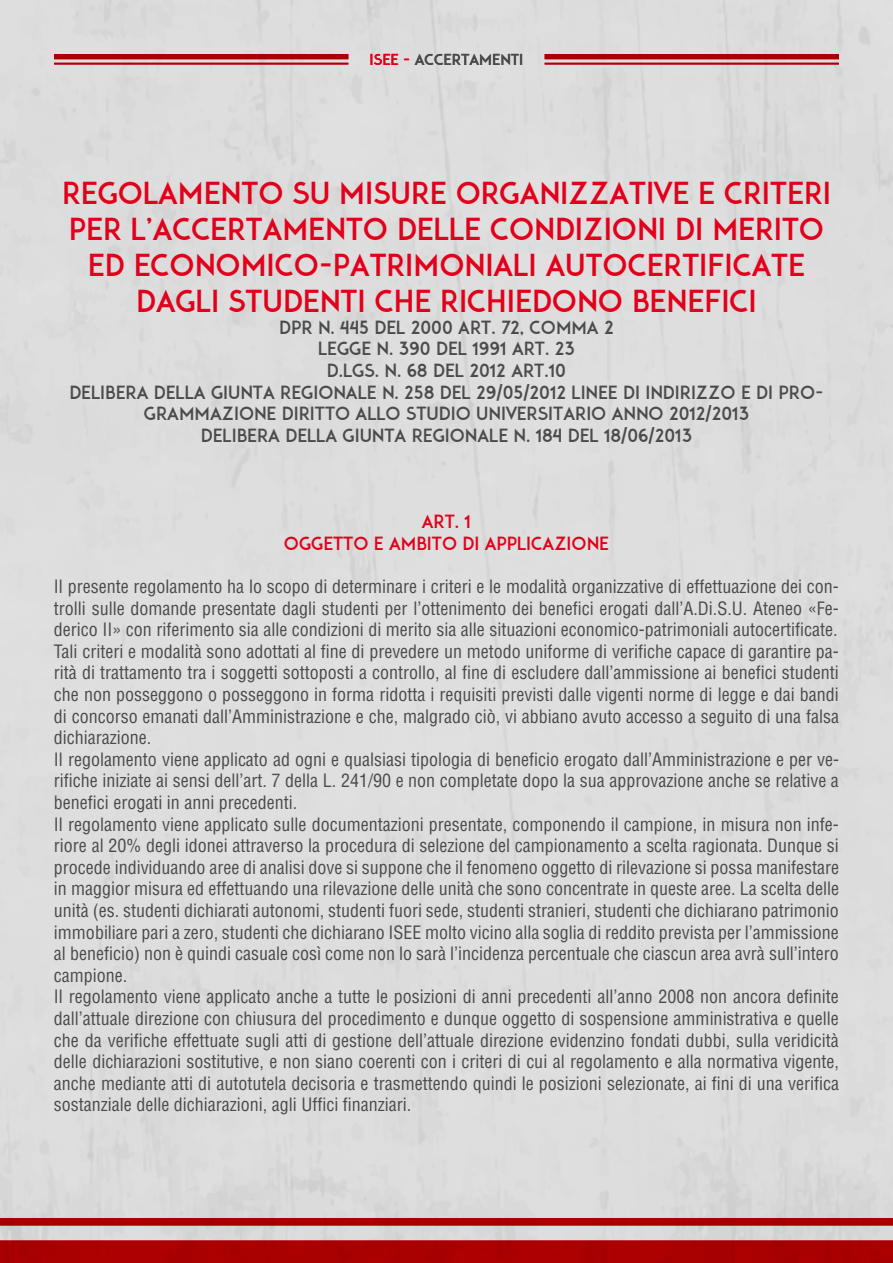
<style>
.page{position:relative;width:893px;height:1263px;background:#fff}
.page>*{position:absolute;margin:0;border:0;box-sizing:border-box;transform-origin:0 0}
.t1{font:30px/36px "ADAM";color:#e2001a;text-align:center}
.t2{font:condensed 18px/21.6px "Helvetica LT";color:#4b4b4d}
.t3{font:18px/21.6px "ADAM";color:#4b4b4d;text-align:center}
.t4{font:18px/21.6px "ADAM";color:#e2001a;text-align:center}
.t5{font:15px "ADAM";color:#4b4b4d}
.s1{color:#e2001a}
</style>
<div class="page">
<div style="left:0;top:0;width:893px;height:1240px;background:#ddd"></div>
<div style="left:0;top:1240px;width:893px;height:23px;background:#aa0002"></div>
<div style="left:0;top:1218px;width:893px;height:7px;background:#a90002"></div>
<div style="left:545px;top:54px;width:294px;height:5px;background:#ac0002"></div>
<hr style="left:545px;top:63px;width:294px;height:2px;background:#e2001a">
<div style="left:54px;top:54px;width:294px;height:5px;background:#ad0002"></div>
<hr style="left:54px;top:63px;width:294px;height:2px;background:#e2001a">
<p class="t5" style="left:370px;top:51px;width:155px"><span class="s1">ISEE -</span> ACCERTAMENTI</p>
<h1 class="t1" style="left:62px;top:175px;width:770px">REGOLAMENTO SU MISURE ORGANIZZATIVE E CRITERI PER L’ACCERTAMENTO DELLE CONDIZIONI DI MERITO ED ECONOMICO-PATRIMONIALI AUTOCERTIFICATE DAGLI STUDENTI CHE RICHIEDONO BENEFICI</h1>
<p class="t3" style="left:69px;top:316px;width:756px">DPR N. 445 DEL 2000 ART. 72, COMMA 2<br>LEGGE N. 390 DEL 1991 ART. 23<br>D.LGS. N. 68 DEL 2012 ART.10<br>DELIBERA DELLA GIUNTA REGIONALE N. 258 DEL 29/05/2012 LINEE DI INDIRIZZO E DI PRO-GRAMMAZIONE DIRITTO ALLO STUDIO UNIVERSITARIO ANNO 2012/2013<br>DELIBERA DELLA GIUNTA REGIONALE N. 184 DEL 18/06/2013</p>
<p class="t4" style="left:284px;top:511px;width:327px">ART. 1<br>OGGETTO E AMBITO DI APPLICAZIONE</p>
<p class="t2" style="left:54px;top:575px;width:787px">Il presente regolamento ha lo scopo di determinare i criteri e le modalità organizzative di effettuazione dei con&shy;trolli sulle domande presentate dagli studenti per l’ottenimento dei benefici erogati dall’A.Di.S.U. Ateneo «Fe&shy;derico II» con riferimento sia alle condizioni di merito sia alle situazioni economico-patrimoniali autocertificate.<br>Tali criteri e modalità sono adottati al fine di prevedere un metodo uniforme di verifiche capace di garantire pa&shy;rità di trattamento tra i soggetti sottoposti a controllo, al fine di escludere dall’ammissione ai benefici studenti che non posseggono o posseggono in forma ridotta i requisiti previsti dalle vigenti norme di legge e dai bandi di concorso emanati dall’Amministrazione e che, malgrado ciò, vi abbiano avuto accesso a seguito di una falsa dichiarazione.<br>Il regolamento viene applicato ad ogni e qualsiasi tipologia di beneficio erogato dall’Amministrazione e per ve&shy;rifiche iniziate ai sensi dell’art. 7 della L. 241/90 e non completate dopo la sua approvazione anche se relative a benefici erogati in anni precedenti.<br>Il regolamento viene applicato sulle documentazioni presentate, componendo il campione, in misura non infe&shy;riore al 20% degli idonei attraverso la procedura di selezione del campionamento a scelta ragionata. Dunque si procede individuando aree di analisi dove si suppone che il fenomeno oggetto di rilevazione si possa manifestare in maggior misura ed effettuando una rilevazione delle unità che sono concentrate in queste aree. La scelta delle unità (es. studenti dichiarati autonomi, studenti fuori sede, studenti stranieri, studenti che dichiarano patrimonio immobiliare pari a zero, studenti che dichiarano ISEE molto vicino alla soglia di reddito prevista per l’ammissione al beneficio) non è quindi casuale così come non lo sarà l’incidenza percentuale che ciascun area avrà sull’intero campione.<br>Il regolamento viene applicato anche a tutte le posizioni di anni precedenti all’anno 2008 non ancora definite dall’attuale direzione con chiusura del procedimento e dunque oggetto di sospensione amministrativa e quelle che da verifiche effettuate sugli atti di gestione dell’attuale direzione evidenzino fondati dubbi, sulla veridicità delle dichiarazioni sostitutive, e non siano coerenti con i criteri di cui al regolamento e alla normativa vigente, anche mediante atti di autotutela decisoria e trasmettendo quindi le posizioni selezionate, ai fini di una verifica sostanziale delle dichiarazioni, agli Uffici finanziari.</p>
</div>
